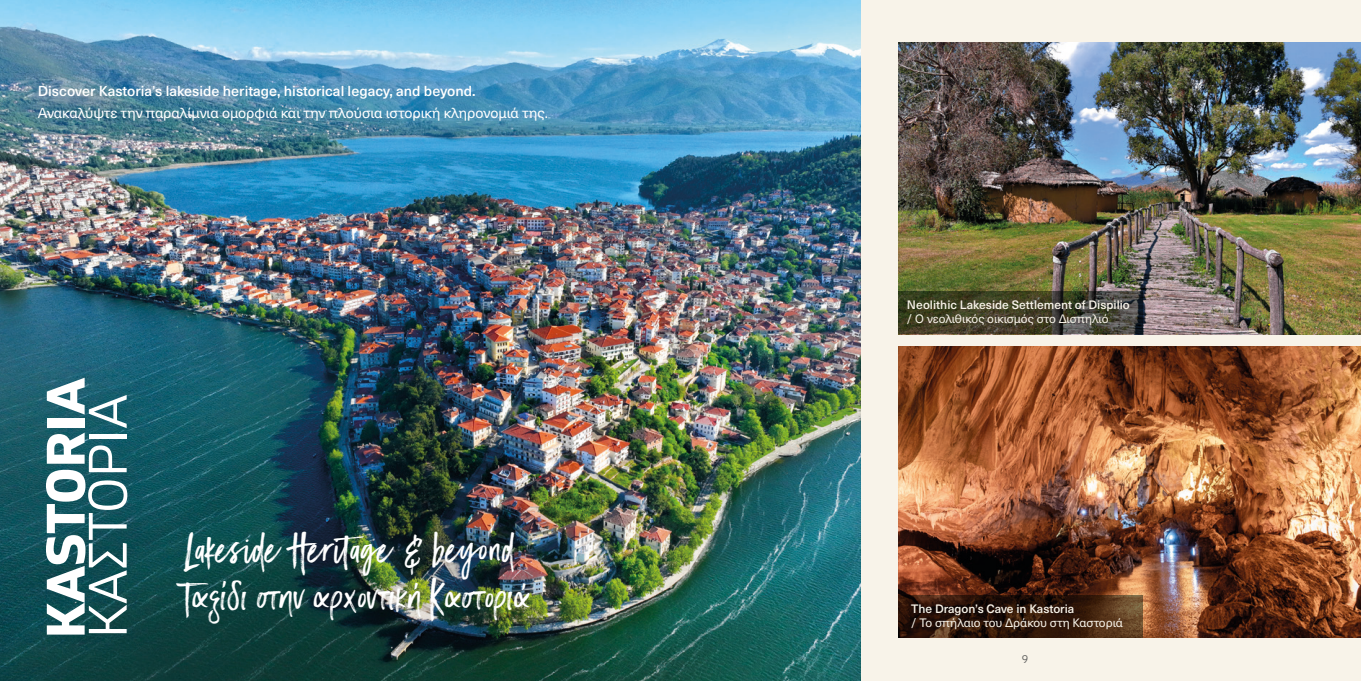
<style>
.page{position:relative;width:1361px;height:681px;background:#fff}
.page>*{position:absolute;margin:0;border:0;box-sizing:border-box;transform-origin:0 0}
.t1{font:700 54px "Gilam";color:#fff}
.t2{font:54px "Gilam";color:#fff}
.t3{font:37.5px/47.1px "Black Diamond";color:#fff}
.t4{font:14.25px "Neue Haas Unica W1 G";color:#fff}
.t5{font:500 14.25px "Neue Haas Unica W1 G";color:#fff}
.t6{font:500 12px "Neue Haas Unica W1 G";color:#f8f3e9}
.t7{font:12px "Neue Haas Unica W1 G";color:#f8f3e9}
.t8{font:12px "PF Brummell";color:#646463}
</style>
<div class="page">
<div style="left:0;top:0;width:1361px;height:680px;background:#f8f3e9"></div>
<img style="left:0;top:0;width:860px;height:680px">
<img style="left:898px;top:43px;width:463px;height:291px">
<img style="left:898px;top:347px;width:463px;height:290px">
<svg style="left:898px;top:291px;width:245px;height:43px"></svg>
<svg style="left:898px;top:594px;width:245px;height:43px"></svg>
<p class="t5" style="left:38px;top:80px;width:439px">Discover Kastoria’s lakeside heritage, historical legacy, and beyond.</p>
<p class="t4" style="left:38px;top:102px;width:512px">Ανακαλύψτε την παραλίμνια ομορφιά και την πλούσια ιστορική κληρονομιά της.</p>
<h1 class="t1" style="left:26px;top:638px;width:262px;rotate:-90deg">KASTORIA</h1>
<h1 class="t2" style="left:68px;top:638px;width:245px;rotate:-90deg">ΚΑΣΤΟΡΙΑ</h1>
<h2 class="t3" style="left:184px;top:523px;width:348px">Lakeside Heritage &amp; beyond<br>Ταξίδι στην αρχοντική Καστοριά</h2>
<p class="t6" style="left:907px;top:295px;width:224px">Neolithic Lakeside Settlement of Dispilio</p>
<p class="t7" style="left:907px;top:310px;width:203px">/ Ο νεολιθικός οικισμός στο Δισπηλιό</p>
<p class="t6" style="left:911px;top:599px;width:165px">The Dragon’s Cave in Kastoria</p>
<p class="t7" style="left:911px;top:613px;width:213px">/ Το σπήλαιο του Δράκου στη Καστοριά</p>
<p class="t8" style="left:1022px;top:652px;width:8px">9</p>
</div>
